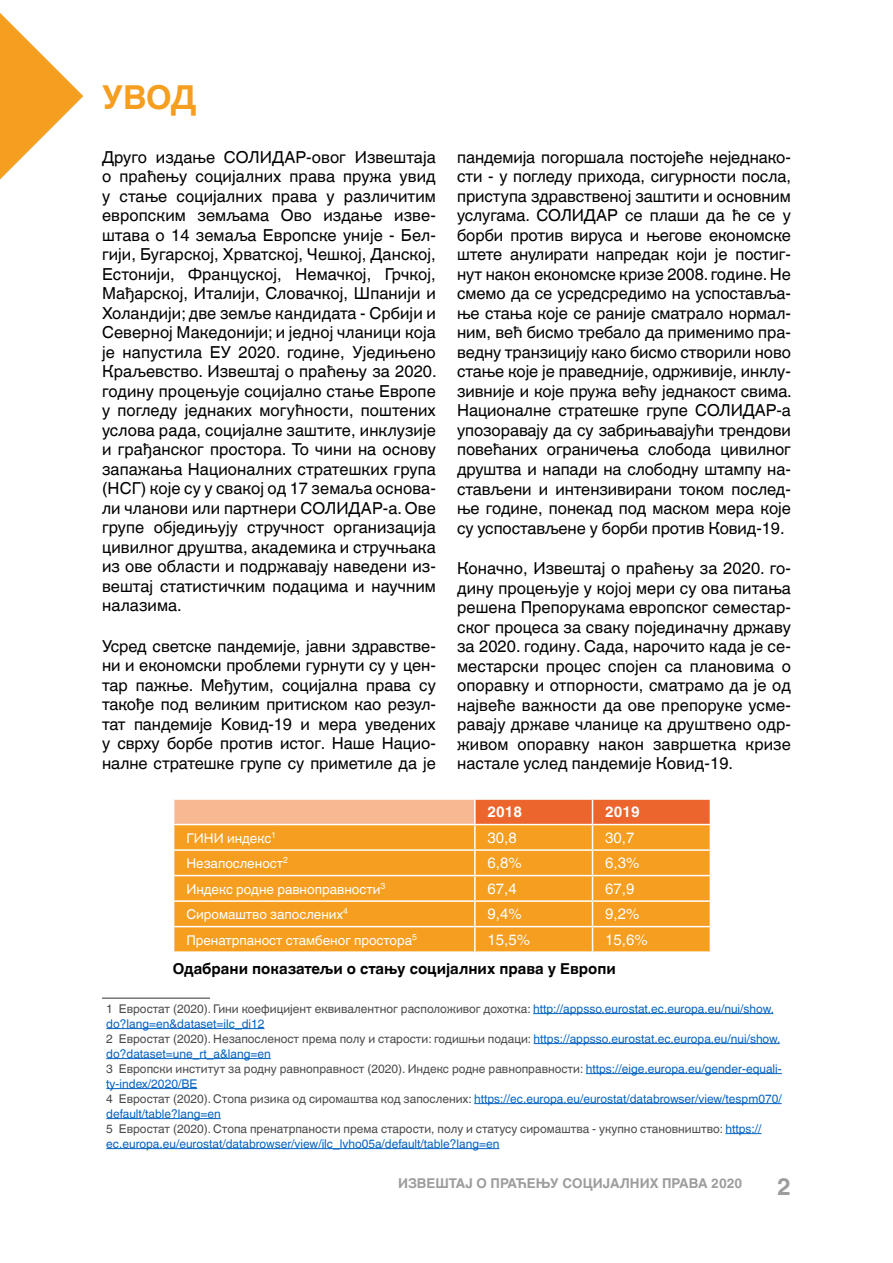
<style>
.page{position:relative;width:893px;height:1263px;background:#fff}
.page>*{position:absolute;margin:0;border:0;box-sizing:border-box;transform-origin:0 0}
.t1{font:700 33px "Helvetica World";color:#f59e1f}
.t2{font:700 24px "Helvetica World";color:#9d9d9c}
.t3{font:16.5px/19.5px "Helvetica World";letter-spacing:-.005em;color:#000;text-align:justify}
.t4{font:700 15px "Helvetica World";color:#000}
.t5{font:15px "Helvetica World";color:#fff}
.t6{font:700 15px "Helvetica World";color:#fff}
.t7{font:13.5px "Helvetica World";color:#fff}
.t8{font:700 13.5px "Helvetica World";color:#9d9d9c}
.t9{font:12px/15px "Helvetica World";color:#0563c1}
.s1{color:#4a4a49}
</style>
<div class="page">
<svg style="left:0;top:13px;width:83px;height:167px"></svg>
<div style="left:174px;top:799px;width:301px;height:25px;background:#f8b892"></div>
<div style="left:174px;top:825px;width:300px;height:126px;background:#f59e1f"></div>
<hr style="left:173px;top:798px;width:302px;height:2px;background:#fff">
<hr style="left:474px;top:800px;width:2px;height:24px;background:#fff">
<hr style="left:173px;top:849px;width:302px;height:2px;background:#fff">
<hr style="left:173px;top:875px;width:302px;height:1px;background:#fff">
<hr style="left:173px;top:900px;width:302px;height:2px;background:#fff">
<hr style="left:173px;top:926px;width:302px;height:1px;background:#fff">
<svg style="left:475px;top:799px;width:236px;height:152px;background:#f49b30"></svg>
<hr style="left:102px;top:997px;width:108px;height:2px;background:#4a4a49">
<hr style="left:533px;top:1013px;width:240px;height:1px;background:#0563c1">
<hr style="left:106px;top:1028px;width:159px;height:1px;background:#0563c1">
<hr style="left:534px;top:1043px;width:246px;height:1px;background:#0563c1">
<hr style="left:106px;top:1058px;width:165px;height:1px;background:#0563c1">
<hr style="left:586px;top:1073px;width:196px;height:1px;background:#0563c1">
<hr style="left:106px;top:1088px;width:91px;height:1px;background:#0563c1">
<hr style="left:474px;top:1103px;width:308px;height:1px;background:#0563c1">
<hr style="left:106px;top:1118px;width:115px;height:1px;background:#0563c1">
<hr style="left:725px;top:1133px;width:36px;height:1px;background:#0563c1">
<hr style="left:106px;top:1148px;width:393px;height:1px;background:#0563c1">
<h1 class="t1" style="left:102px;top:78px;width:96px">УВОД</h1>
<p class="t3" style="left:102px;top:147px;width:336px">Друго издање СОЛИДАР-овог Извештаја о праћењу социјалних права пружа увид у стање социјалних права у различитим европским земљама Ово издање изве&shy;штава о 14 земаља Европске уније - Бел&shy;гији, Бугарској, Хрватској, Чешкој, Данској, Естонији, Француској, Немачкој, Грчкој, Мађарској, Италији, Словачкој, Шпанији и Холандији; две земље кандидата - Србији и Северној Македонији; и једној чланици која је напустила ЕУ 2020. године, Уједињено Краљевство. Извештај о праћењу за 2020. годину процењује социјално стање Европе у погледу једнаких могућности, поштених услова рада, социјалне заштите, инклузије и грађанског простора. То чини на основу запажања Националних стратешких група (НСГ) које су у свакој од 17 земаља основа&shy;ли чланови или партнери СОЛИДАР-а. Ове групе обједињују стручност организација цивилног друштва, академика и стручњака из ове области и подржавају наведени из&shy;вештај статистичким подацима и научним налазима.</p>
<p class="t3" style="left:102px;top:636px;width:335px">Усред светске пандемије, јавни здравстве&shy;ни и економски проблеми гурнути су у цен&shy;тар пажње. Међутим, социјална права су такође под великим притиском као резул&shy;тат пандемије Kовид-19 и мера уведених у сврху борбе против истог. Наше Нацио&shy;налне стратешке групе су приметиле да је</p>
<p class="t3" style="left:457px;top:147px;width:336px">пандемија погоршала постојеће неједнако&shy;сти - у погледу прихода, сигурности посла, приступа здравственој заштити и основним услугама. СОЛИДАР се плаши да ће се у борби против вируса и његове економске штете анулирати напредак који је постиг&shy;нут након економске кризе 2008. године. Не смемо да се усредсредимо на успоставља&shy;ње стања које се раније сматрало нормал&shy;ним, већ бисмо требало да применимо пра&shy;ведну транзицију како бисмо створили ново стање које је праведније, одрживије, инклу&shy;зивније и које пружа већу једнакост свима.<br>Националне стратешке групе СОЛИДАР-а упозоравају да су забрињавајући трендови повећаних ограничења слобода цивилног друштва и напади на слободну штампу на&shy;стављени и интензивирани током послед&shy;ње године, понекад под маском мера које су успостављене у борби против Ковид-19.</p>
<p class="t3" style="left:457px;top:559px;width:335px">Коначно, Извештај о праћењу за 2020. го&shy;дину процењује у којој мери су ова питања решена Препорукама европског семестар&shy;ског процеса за сваку појединачну државу за 2020. годину. Сада, нарочито када је се&shy;местарски процес спојен са плановима о опоравку и отпорности, сматрамо да је од највеће важности да ове препоруке усме&shy;равају државе чланице ка друштвено одр&shy;живом опоравку након завршетка кризе настале услед пандемије Ковид-19.</p>
<p class="t6" style="left:488px;top:803px;width:36px">2018</p>
<p class="t6" style="left:605px;top:803px;width:36px">2019</p>
<p class="t7" style="left:186px;top:830px;width:91px">ГИНИ индекс<sup>1</sup></p>
<p class="t5" style="left:488px;top:829px;width:31px">30,8</p>
<p class="t5" style="left:605px;top:829px;width:31px">30,7</p>
<p class="t7" style="left:186px;top:856px;width:103px">Незапосленост<sup>2</sup></p>
<p class="t5" style="left:488px;top:854px;width:36px">6,8%</p>
<p class="t5" style="left:605px;top:854px;width:36px">6,3%</p>
<p class="t7" style="left:186px;top:881px;width:200px">Индекс родне равноправности<sup>3</sup></p>
<p class="t5" style="left:488px;top:880px;width:31px">67,4</p>
<p class="t5" style="left:605px;top:880px;width:31px">67,9</p>
<p class="t7" style="left:186px;top:907px;width:163px">Сиромаштво запослених<sup>4</sup></p>
<p class="t5" style="left:488px;top:905px;width:36px">9,4%</p>
<p class="t5" style="left:605px;top:905px;width:36px">9,2%</p>
<p class="t7" style="left:186px;top:932px;width:232px">Пренатрпаност стамбеног простора<sup>5</sup></p>
<p class="t5" style="left:488px;top:931px;width:44px">15,5%</p>
<p class="t5" style="left:605px;top:931px;width:44px">15,6%</p>
<p class="t4" style="left:173px;top:960px;width:445px">Одабрани показатељи о стању социјалних права у Европи</p>
<p class="t9" style="left:106px;top:1001px;width:677px"><span class="s1">1 Евростат (2020). Гини коефицијент еквивалентног расположивог дохотка:</span> http://appsso.eurostat.ec.europa.eu/nui/show. do?lang=en&amp;dataset=ilc_di12<br><span class="s1">2 Евростат (2020). Незапосленост према полу и старости: годишњи подаци:</span> https://appsso.eurostat.ec.europa.eu/nui/show. do?dataset=une_rt_a&amp;lang=en<br><span class="s1">3 Европски институт за родну равноправност (2020). Индекс родне равноправности:</span> https://eige.europa.eu/gender-equali&shy;ty-index/2020/BE<br><span class="s1">4 Евростат (2020). Стопа ризика од сиромаштва код запослених:</span> https://ec.europa.eu/eurostat/databrowser/view/tespm070/ default/table?lang=en<br><span class="s1">5 Евростат (2020). Стопа пренатрпаности према старости, полу и статусу сиромаштва - укупно становништво:</span> https:// ec.europa.eu/eurostat/databrowser/view/ilc_lvho05a/default/table?lang=en</p>
<p class="t8" style="left:398px;top:1175px;width:21px">Извештај</p>
<p class="t8" style="left:476px;top:1175px;width:25px">о праћењу</p>
<p class="t8" style="left:562px;top:1175px;width:11px">социјалних</p>
<p class="t8" style="left:662px;top:1175px;width:10px">права</p>
<p class="t8" style="left:711px;top:1175px;width:33px">2020</p>
<h2 class="t2" style="left:777px;top:1173px;width:15px">2</h2>
</div>
